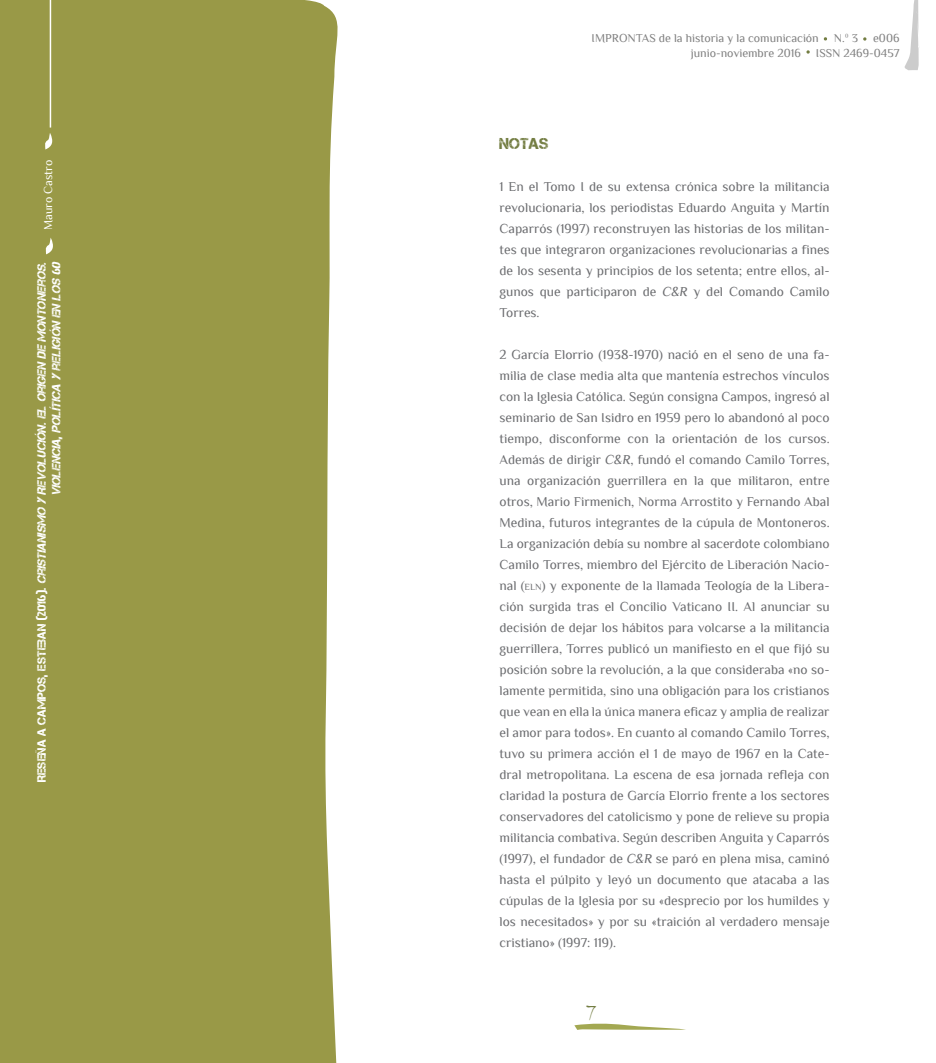
<style>
.page{position:relative;width:936px;height:1063px;background:#fff}
.page>*{position:absolute;margin:0;border:0;box-sizing:border-box;transform-origin:0 0}
.t1{font:24px "Chiller";color:#737d42}
.bibliografia_titulo{font:15.75px "Captureit";color:#737d42}
.tx_notas{font:13.5px/21px "Philosopher";color:#6c6d70;text-align:justify}
.t2{font:italic 12px/14.4px "Captureit";color:#fff;text-align:right}
.t3{font:12px "Philosopher";color:#808080}
.t4{font:12px "Philosopher";color:#fff}
.s1{font-style:normal}
.s2{font-style:italic}
.s3{font-size:9.45px}
</style>
<div class="page">
<div style="left:0;top:0;width:338px;height:1063px;background:#999947"></div>
<hr style="left:50px;top:0;width:1px;height:128px;background:#fff">
<svg style="left:44px;top:238px;width:11px;height:16px"></svg>
<svg style="left:44px;top:133px;width:10px;height:17px"></svg>
<svg style="left:574px;top:1023px;width:112px;height:7px"></svg>
<svg style="left:863px;top:37px;width:3px;height:4px"></svg>
<svg style="left:904px;top:0;width:15px;height:70px"></svg>
<p class="t4" style="left:42px;top:230px;width:72px;rotate:-90deg">Mauro Castro</p>
<p class="t2" style="left:35px;top:782px;width:524px;rotate:-90deg"><span class="s1">R e s e ñ a a C a m p o s , E s t e b a n ( 2 0 1 6 ) .</span> Cristianismo y Revolución.El origen de Montoneros.<br>Violencia,política y religión en los 60</p>
<p class="t3" style="left:591px;top:32px;width:268px">IMPRONTAS de la historia y la comunicación N.º 3</p>
<p class="t3" style="left:873px;top:32px;width:28px">e006</p>
<p class="t3" style="left:690px;top:46px;width:112px">junio-noviembre 2016</p>
<p class="t3" style="left:815px;top:46px;width:85px">ISSN 2469-0457</p>
<p class="bibliografia_titulo" style="left:499px;top:134px;width:50px">NOTAS</p>
<p class="tx_notas" style="left:499px;top:176px;width:331px">1 En el Tomo I de su extensa crónica sobre la militancia revolucionaria, los periodistas Eduardo Anguita y Martín Caparrós (1997) reconstruyen las historias de los militan&shy;tes que integraron organizaciones revolucionarias a fines de los sesenta y principios de los setenta; entre ellos, al&shy;gunos que participaron de <span class="s2">C&amp;R</span> y del Comando Camilo Torres.</p>
<p class="tx_notas" style="left:499px;top:344px;width:331px">2 García Elorrio (1938-1970) nació en el seno de una fa&shy;milia de clase media alta que mantenía estrechos vínculos con la Iglesia Católica. Según consigna Campos, ingresó al seminario de San Isidro en 1959 pero lo abandonó al poco tiempo, disconforme con la orientación de los cursos.<br>Además de dirigir <span class="s2">C&amp;R</span>, fundó el comando Camilo Torres, una organización guerrillera en la que militaron, entre otros, Mario Firmenich, Norma Arrostito y Fernando Abal Medina, futuros integrantes de la cúpula de Montoneros.<br>La organización debía su nombre al sacerdote colombiano Camilo Torres, miembro del Ejército de Liberación Nacio&shy;nal (<span class="s3">eln</span>) y exponente de la llamada Teología de la Libera&shy;ción surgida tras el Concilio Vaticano II. Al anunciar su decisión de dejar los hábitos para volcarse a la militancia guerrillera, Torres publicó un manifiesto en el que fijó su posición sobre la revolución, a la que consideraba «no so&shy;lamente permitida, sino una obligación para los cristianos que vean en ella la única manera eficaz y amplia de realizar el amor para todos». En cuanto al comando Camilo Torres, tuvo su primera acción el 1 de mayo de 1967 en la Cate&shy;dral metropolitana. La escena de esa jornada refleja con claridad la postura de García Elorrio frente a los sectores conservadores del catolicismo y pone de relieve su propia militancia combativa. Según describen Anguita y Caparrós (1997), el fundador de <span class="s2">C&amp;R</span> se paró en plena misa, caminó hasta el púlpito y leyó un documento que atacaba a las cúpulas de la Iglesia por su «desprecio por los humildes y los necesitados» y por su «traición al verdadero mensaje cristiano» (1997: 119).</p>
<h1 class="t1" style="left:587px;top:1000px;width:12px">7</h1>
</div>
